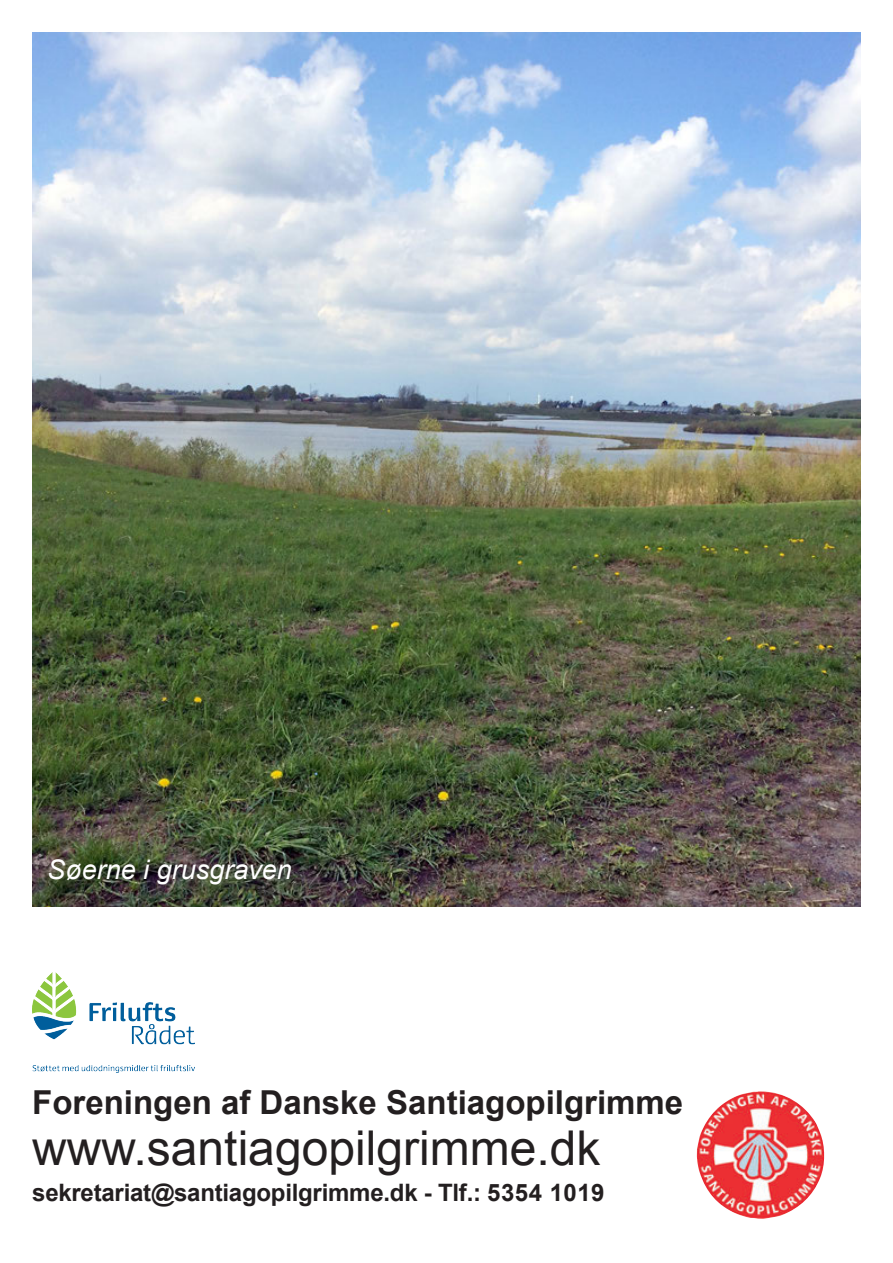
<style>
.page{position:relative;width:893px;height:1263px;background:#fff}
.page>*{position:absolute;margin:0;border:0;box-sizing:border-box;transform-origin:0 0}
.t1{font:48px "Arial";color:#231f20}
.t2{font:700 33px "Arial";color:#231f20}
.t3{font:italic 27px "Arial";color:#fff}
.t4{font:700 24px "Arial";letter-spacing:-.01em;color:#231f20}
</style>
<div class="page">
<img style="left:32px;top:973px;width:162px;height:99px">
<img style="left:696px;top:1091px;width:129px;height:128px">
<img style="left:32px;top:33px;width:829px;height:873px">
<p class="t3" style="left:47px;top:852px;width:246px">Søerne i grusgraven</p>
<h2 class="t2" style="left:32px;top:1080px;width:652px">Foreningen af Danske Santiagopilgrimme</h2>
<h1 class="t1" style="left:32px;top:1117px;width:570px">www.santiagopilgrimme.dk</h1>
<p class="t4" style="left:32px;top:1177px;width:574px">sekretariat@santiagopilgrimme.dk - Tlf.: 5354 1019</p>
</div>
